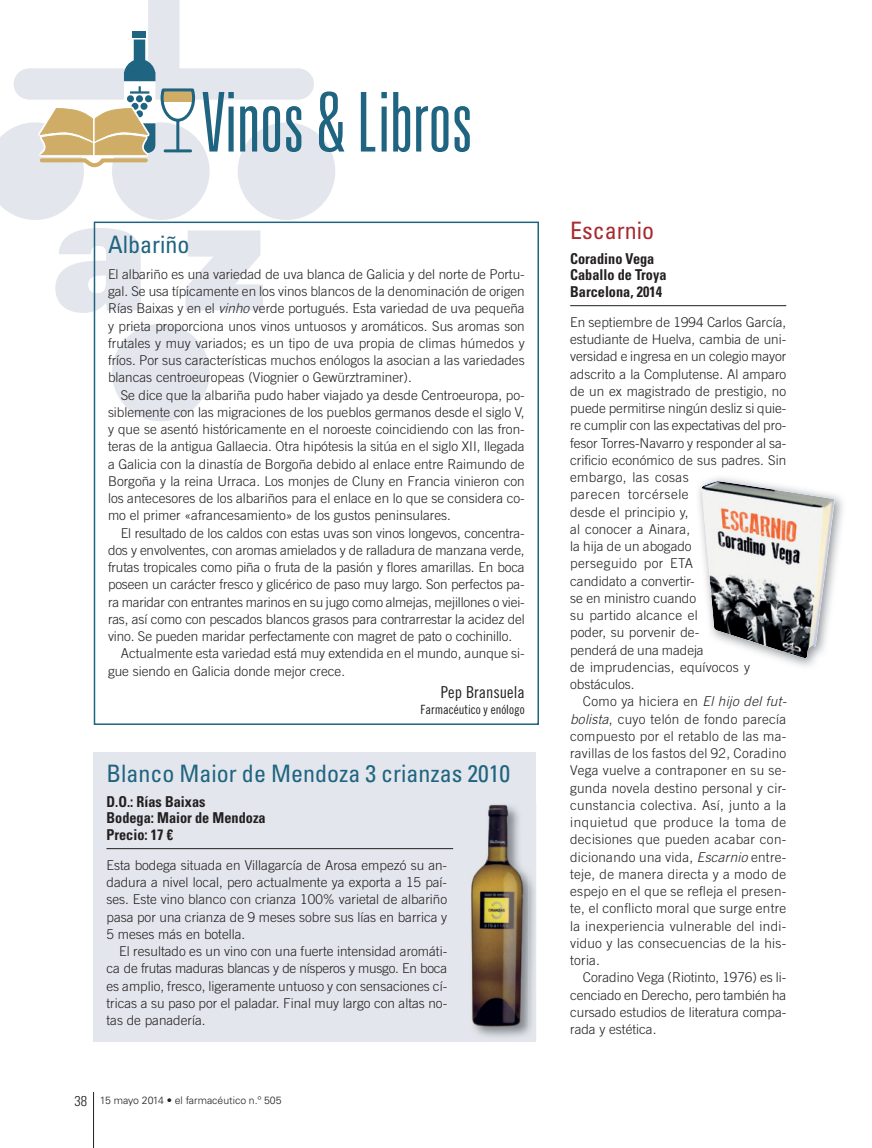
<style>
.page{position:relative;width:872px;height:1148px;background:#fff}
.page>*{position:absolute;margin:0;border:0;box-sizing:border-box;transform-origin:0 0}
.t1{font:300 ultra-condensed 82.5px "Univers LT Std";color:#1f6480}
.t2{font:condensed 24px "Univers LT Std";color:#1f6480}
.t3{font:condensed 24px "Univers LT Std";color:#a72b30}
.t4{font:16.5px "Trade Gothic LT Std Cn 18";color:#231f20}
.t5{font:700 condensed 15px/16.5px "Univers LT Std";color:#231f20;scale:.95 1}
.t6{font:300 13.5px/17.2px "Trade Gothic LT Std";color:#231f20;text-align:justify}
.t7{font:12.75px "Trade Gothic LT Std Cn 18";color:#231f20}
.t8{font:300 10.5px "Univers LT Std";color:#231f20}
.s1{font-style:italic}
.s2{font-stretch:condensed;font-size:14.25px}
</style>
<div class="page">
<div style="left:29px;top:68px;width:269px;height:32px;background:#e3e6ec"></div>
<div style="left:148px;top:0;width:31px;height:83px;background:#e3e6ec"></div>
<div style="left:112px;top:122px;width:98px;height:98px;background:#e3e6ec;border-radius:50%"></div>
<div style="left:238px;top:122px;width:97px;height:98px;background:#e3e6ec;border-radius:50%"></div>
<div style="left:112px;top:324px;width:98px;height:97px;background:#e3e6ec;border-radius:50%"></div>
<svg style="left:55px;top:228px;width:86px;height:85px"></svg>
<svg style="left:185px;top:230px;width:78px;height:81px"></svg>
<div style="left:133px;top:31px;width:13px;height:7px;background:#1f6480"></div>
<svg style="left:0;top:40px;width:196px;height:180px"></svg>
<hr style="left:93px;top:1092px;width:1px;height:56px;background:#231f20">
<div style="left:94px;top:222px;width:445px;height:503px;border:2px solid #1f6480"></div>
<div style="left:94px;top:752px;width:442px;height:290px;background:#e3e6ec"></div>
<hr style="left:106px;top:848px;width:347px;height:1px;background:#231f20">
<img style="left:470px;top:805px;width:58px;height:224px">
<hr style="left:570px;top:305px;width:216px;height:1px;background:#231f20">
<img style="left:698px;top:478px;width:145px;height:188px">
<svg style="left:698px;top:610px;width:5px;height:47px"></svg>
<img style="left:698px;top:662px;width:52px;height:4px">
<img style="left:701px;top:481px;width:134px;height:89px">
<img style="left:708px;top:569px;width:118px;height:89px">
<h1 class="t1" style="left:202px;top:90px;width:272px">Vinos &amp; Libros</h1>
<h2 class="t2" style="left:108px;top:235px;width:83px">Albariño</h2>
<p class="t6" style="left:108px;top:267px;width:418px">El albariño es una variedad de uva blanca de Galicia y del norte de Portu&shy;gal. Se usa típicamente en los vinos blancos de la denominación de origen Rías Baixas y en el <span class="s1">vinho</span> verde portugués. Esta variedad de uva pequeña y prieta proporciona unos vinos untuosos y aromáticos. Sus aromas son frutales y muy variados; es un tipo de uva propia de climas húmedos y fríos. Por sus características muchos enólogos la asocian a las variedades blancas centroeuropeas (Viognier o Gewürztraminer).</p>
<p class="t6" style="left:108px;top:387px;width:418px;text-indent:13px">Se dice que la albariña pudo haber viajado ya desde Centroeuropa, po&shy;siblemente con las migraciones de los pueblos germanos desde el siglo V, y que se asentó históricamente en el noroeste coincidiendo con las fron&shy;teras de la antigua Gallaecia. Otra hipótesis la sitúa en el siglo XII, llegada a Galicia con la dinastía de Borgoña debido al enlace entre Raimundo de Borgoña y la reina Urraca. Los monjes de Cluny en Francia vinieron con los antecesores de los albariños para el enlace en lo que se considera co&shy;mo el primer «afrancesamiento» de los gustos peninsulares.</p>
<p class="t6" style="left:121px;top:525px;width:405px">El resultado de los caldos con estas uvas son vinos longevos, concentra-</p>
<p class="t6" style="left:108px;top:543px;width:418px">dos y envolventes, con aromas amielados y de ralladura de manzana verde,</p>
<p class="t6" style="left:108px;top:560px;width:418px">frutas tropicales como piña o fruta de la pasión y flores amarillas. En boca</p>
<p class="t6" style="left:108px;top:577px;width:418px">poseen un carácter fresco y glicérico de paso muy largo. Son perfectos pa-</p>
<p class="t6" style="left:108px;top:594px;width:418px">ra maridar con entrantes marinos en su jugo como almejas, mejillones o viei-</p>
<p class="t6" style="left:108px;top:612px;width:418px">ras, así como con pescados blancos grasos para contrarrestar la acidez del</p>
<p class="t6" style="left:108px;top:629px;width:406px">vino. Se pueden maridar perfectamente con magret de pato o cochinillo.</p>
<p class="t6" style="left:121px;top:646px;width:405px">Actualmente esta variedad está muy extendida en el mundo, aunque si-</p>
<p class="t6" style="left:108px;top:663px;width:239px">gue siendo en Galicia donde mejor crece.</p>
<p class="t4" style="left:441px;top:686px;width:85px">Pep Bransuela</p>
<p class="t7" style="left:420px;top:704px;width:106px">Farmacéutico y enólogo</p>
<h2 class="t2" style="left:106px;top:764px;width:405px">Blanco Maior de Mendoza 3 crianzas 2010</h2>
<p class="t5" style="left:106px;top:795px;width:169px">D.O.: Rías Baixas<br>Bodega: Maior de Mendoza<br>Precio: 17 €</p>
<p class="t6" style="left:106px;top:858px;width:342px">Esta bodega situada en Villagarcía de Arosa empezó su an&shy;dadura a nivel local, pero actualmente ya exporta a 15 paí&shy;ses. Este vino blanco con crianza 100% varietal de albariño pasa por una crianza de 9 meses sobre sus lías en barrica y 5 meses más en botella.</p>
<p class="t6" style="left:106px;top:944px;width:342px;text-indent:13px">El resultado es un vino con una fuerte intensidad aromáti&shy;ca de frutas maduras blancas y de nísperos y musgo. En boca es amplio, fresco, ligeramente untuoso y con sensaciones cí&shy;tricas a su paso por el paladar. Final muy largo con altas no&shy;tas de panadería.</p>
<p class="t8" style="left:74px;top:1096px;width:208px"><span class="s2">38</span> 15 mayo 2014 • el farmacéutico n.º 505</p>
<h2 class="t3" style="left:570px;top:221px;width:85px">Escarnio</h2>
<p class="t5" style="left:570px;top:252px;width:103px">Coradino Vega<br>Caballo de Troya<br>Barcelona, 2014</p>
<p class="t6" style="left:570px;top:315px;width:218px;text-align:left">En septiembre de 1994 Carlos García, estudiante de Huelva, cambia de uni&shy;versidad e ingresa en un colegio mayor adscrito a la Complutense. Al amparo de un ex magistrado de prestigio, no puede permitirse ningún desliz si quie&shy;re cumplir con las expectativas del pro&shy;fesor Torres-Navarro y responder al sa&shy;crificio económico de sus padres. Sin embargo, las cosas<br>parecen torcérsele<br>desde el principio y,<br>al conocer a Ainara,<br>la hija de un abogado<br>perseguido por ETA<br>candidato a convertir-<br>se en ministro cuando<br>su partido alcance el<br>poder, su porvenir de-<br>penderá de una madeja<br>de imprudencias, equívocos y obstáculos.</p>
<p class="t6" style="left:570px;top:694px;width:218px;text-indent:13px">Como ya hiciera en <span class="s1">El hijo del fut&shy;bolista</span>, cuyo telón de fondo parecía compuesto por el retablo de las ma&shy;ravillas de los fastos del 92, Coradino Vega vuelve a contraponer en su se&shy;gunda novela destino personal y cir&shy;cunstancia colectiva. Así, junto a la inquietud que produce la toma de decisiones que pueden acabar con&shy;dicionando una vida, <span class="s1">Escarnio</span> entre&shy;teje, de manera directa y a modo de espejo en el que se refleja el presen&shy;te, el conflicto moral que surge entre la inexperiencia vulnerable del indi&shy;viduo y las consecuencias de la his&shy;toria.</p>
<p class="t6" style="left:570px;top:970px;width:217px;text-indent:13px">Coradino Vega (Riotinto, 1976) es li&shy;cenciado en Derecho, pero también ha cursado estudios de literatura compa&shy;rada y estética.</p>
</div>
